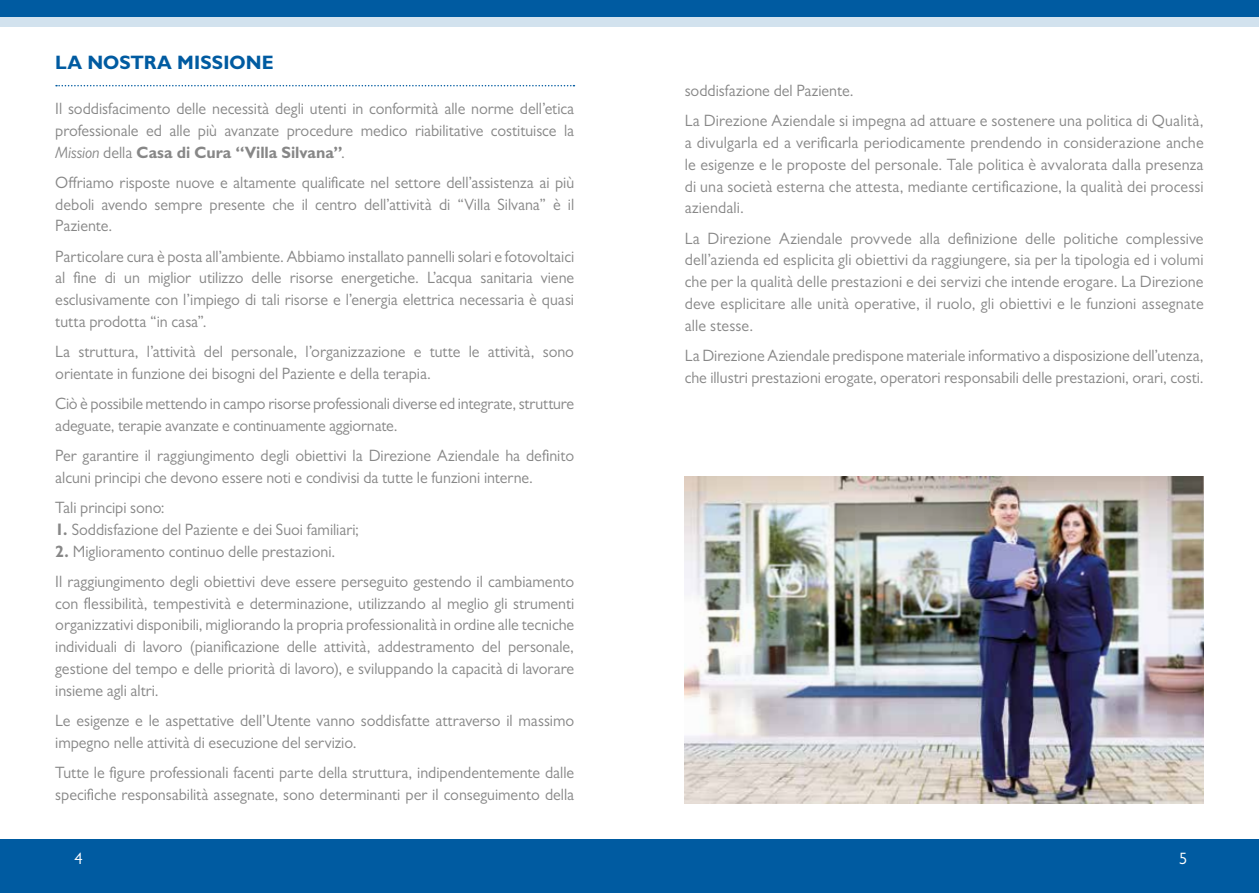
<style>
.page{position:relative;width:1259px;height:893px;background:#fff}
.page>*{position:absolute;margin:0;border:0;box-sizing:border-box;transform-origin:0 0}
.t1{font:700 19.5px "Gill Sans MT Pro";letter-spacing:.005em;color:#005ba1}
.t2{font:16.5px/21.8px "Gill Sans MT Pro";color:#878787}
.t3{font:16.5px "Gill Sans MT Pro";color:#fff}
.s1{font-style:italic}
.s2{font-weight:700}
</style>
<div class="page">
<div style="left:0;top:839px;width:1259px;height:54px;background:#005ba1"></div>
<svg style="left:0;top:0;width:1259px;height:27px;background:#4d8cbd"></svg>
<svg style="left:56px;top:85px;width:518px;height:1px"></svg>
<img style="left:685px;top:476px;width:518px;height:328px">
<p class="t1" style="left:55px;top:50px;width:220px">LA NOSTRA MISSIONE</p>
<p class="t2" style="left:55px;top:97px;width:520px;text-align:justify">Il soddisfacimento delle necessità degli utenti in conformità alle norme dell’etica professionale ed alle più avanzate procedure medico riabilitative costituisce la <span class="s1">Mission</span> della <span class="s2">Casa di Cura “Villa Silvana”</span>.</p>
<p class="t2" style="left:55px;top:171px;width:520px;text-align:justify">Offriamo risposte nuove e altamente qualificate nel settore dell’assistenza ai più deboli avendo sempre presente che il centro dell’attività di “Villa Silvana” è il Paziente.</p>
<p class="t2" style="left:55px;top:245px;width:520px;text-align:justify">Particolare cura è posta all’ambiente. Abbiamo installato pannelli solari e fotovoltaici al fine di un miglior utilizzo delle risorse energetiche. L’acqua sanitaria viene esclusivamente con l’impiego di tali risorse e l’energia elettrica necessaria è quasi tutta prodotta “in casa”.</p>
<p class="t2" style="left:55px;top:340px;width:520px">La struttura, l’attività del personale, l’organizzazione e tutte le attività, sono orientate in funzione dei bisogni del Paziente e della terapia.</p>
<p class="t2" style="left:55px;top:392px;width:520px">Ciò è possibile mettendo in campo risorse professionali diverse ed integrate, strutture adeguate, terapie avanzate e continuamente aggiornate.</p>
<p class="t2" style="left:55px;top:445px;width:520px">Per garantire il raggiungimento degli obiettivi la Direzione Aziendale ha definito alcuni principi che devono essere noti e condivisi da tutte le funzioni interne.</p>
<p class="t2" style="left:55px;top:497px;width:111px">Tali principi sono:</p>
<p class="t2" style="left:55px;top:518px;width:305px"><span class="s2">1.</span> Soddisfazione del Paziente e dei Suoi familiari;</p>
<p class="t2" style="left:55px;top:536px;width:520px;line-height:30.3px"><span class="s2">2.</span> Miglioramento continuo delle prestazioni.<br>Il raggiungimento degli obiettivi deve essere perseguito gestendo il cambiamento</p>
<p class="t2" style="left:55px;top:592px;width:520px;text-align:justify">con flessibilità, tempestività e determinazione, utilizzando al meglio gli strumenti organizzativi disponibili, migliorando la propria professionalità in ordine alle tecniche individuali di lavoro (pianificazione delle attività, addestramento del personale, gestione del tempo e delle priorità di lavoro), e sviluppando la capacità di lavorare insieme agli altri.</p>
<p class="t2" style="left:55px;top:709px;width:520px">Le esigenze e le aspettative dell’Utente vanno soddisfatte attraverso il massimo impegno nelle attività di esecuzione del servizio.</p>
<p class="t2" style="left:55px;top:761px;width:520px">Tutte le figure professionali facenti parte della struttura, indipendentemente dalle specifiche responsabilità assegnate, sono determinanti per il conseguimento della</p>
<p class="t2" style="left:685px;top:75px;width:520px;line-height:30.3px">soddisfazione del Paziente.<br>La Direzione Aziendale si impegna ad attuare e sostenere una politica di Qualità,</p>
<p class="t2" style="left:685px;top:132px;width:520px;text-align:justify">a divulgarla ed a verificarla periodicamente prendendo in considerazione anche le esigenze e le proposte del personale. Tale politica è avvalorata dalla presenza di una società esterna che attesta, mediante certificazione, la qualità dei processi aziendali.</p>
<p class="t2" style="left:685px;top:227px;width:520px;text-align:justify">La Direzione Aziendale provvede alla definizione delle politiche complessive dell’azienda ed esplicita gli obiettivi da raggiungere, sia per la tipologia ed i volumi che per la qualità delle prestazioni e dei servizi che intende erogare. La Direzione deve esplicitare alle unità operative, il ruolo, gli obiettivi e le funzioni assegnate alle stesse.</p>
<p class="t2" style="left:685px;top:344px;width:520px">La Direzione Aziendale predispone materiale informativo a disposizione dell’utenza, che illustri prestazioni erogate, operatori responsabili delle prestazioni, orari, costi.</p>
<p class="t3" style="left:74px;top:848px;width:10px">4</p>
<p class="t3" style="left:1179px;top:848px;width:10px">5</p>
</div>
